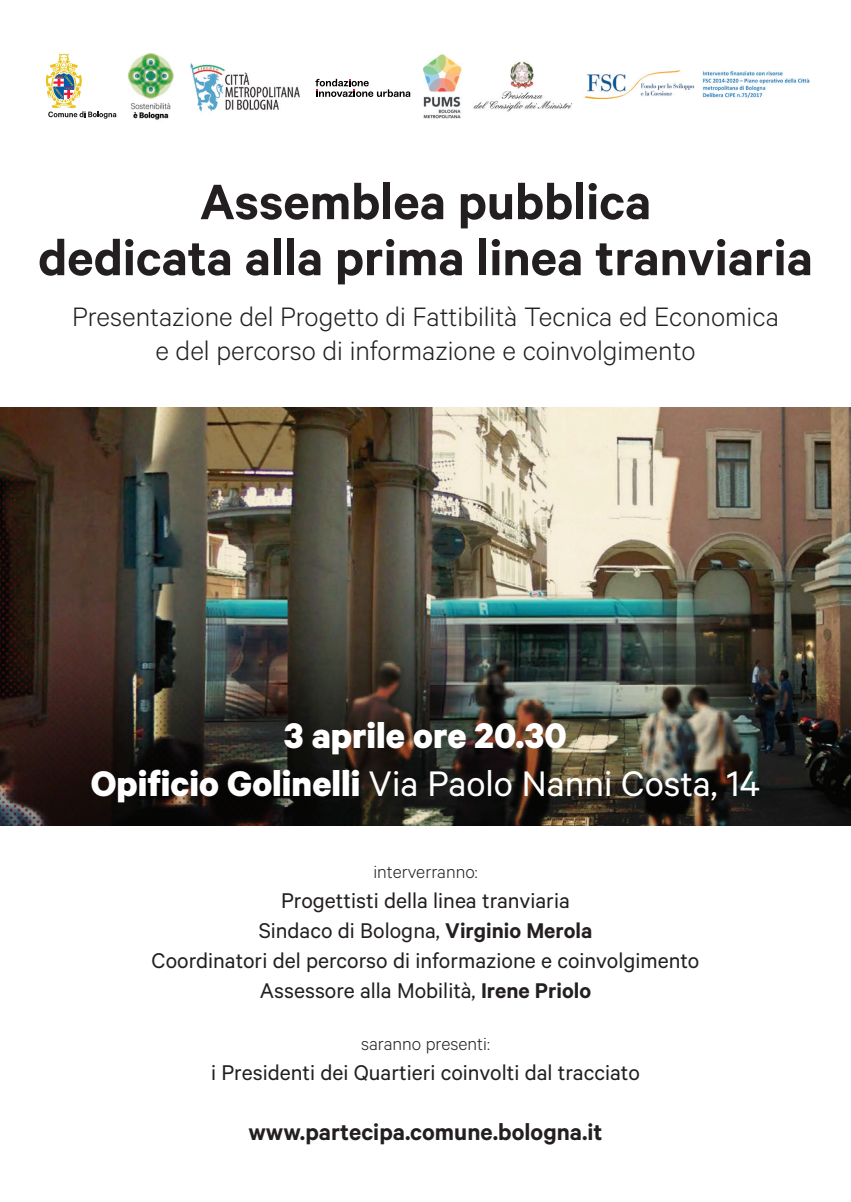
<style>
.page{position:relative;width:851px;height:1202px;background:#fff}
.page>*{position:absolute;margin:0;border:0;box-sizing:border-box;transform-origin:0 0}
.t1{font:600 56px/56px "Calibre";color:#231f20;text-align:center}
.t2{font:700 40px/48px "Calibre";color:#fff;text-align:center}
.t3{font:300 30px/34px "Calibre";color:#231f20;text-align:center}
.t4{font:600 26px "Calibre";color:#231f20}
.t5{font:24px/30px "Calibre";color:#231f20;text-align:center}
.t6{font:300 20px "Calibre";color:#231f20}
.s1{font-weight:400}
.s2{font-weight:600}
</style>
<div class="page">
<img style="left:0;top:407px;width:850px;height:418px">
<svg style="left:45px;top:54px;width:71px;height:65px"></svg>
<svg style="left:315px;top:79px;width:95px;height:18px"></svg>
<img style="left:584px;top:70px;width:225px;height:29px">
<img style="left:127px;top:53px;width:47px;height:67px">
<img style="left:473px;top:62px;width:100px;height:50px">
<img style="left:190px;top:63px;width:110px;height:49px">
<img style="left:423px;top:54px;width:39px;height:64px">
<h1 class="t1" style="left:38px;top:172px;width:776px">Assemblea pubblica<br>dedicata alla prima linea tranviaria</h1>
<p class="t3" style="left:72px;top:299px;width:708px">Presentazione del Progetto di Fattibilità Tecnica ed Economica e del percorso di informazione e coinvolgimento</p>
<h2 class="t2" style="left:91px;top:710px;width:670px">3 aprile ore 20.30<br>Opificio Golinelli <span class="s1">Via Paolo Nanni Costa, 14</span></h2>
<p class="t6" style="left:373px;top:860px;width:106px">interverranno:</p>
<p class="t5" style="left:151px;top:885px;width:549px">Progettisti della linea tranviaria<br>Sindaco di Bologna, <span class="s2">Virginio Merola<br></span>Coordinatori del percorso di informazione e coinvolgimento Assessore alla Mobilità, <span class="s2">Irene Priolo</span></p>
<p class="t6" style="left:361px;top:1032px;width:130px">saranno presenti:</p>
<p class="t5" style="left:211px;top:1057px;width:430px">i Presidenti dei Quartieri coinvolti dal tracciato</p>
<p class="t4" style="left:248px;top:1117px;width:355px">www.partecipa.comune.bologna.it</p>
</div>
